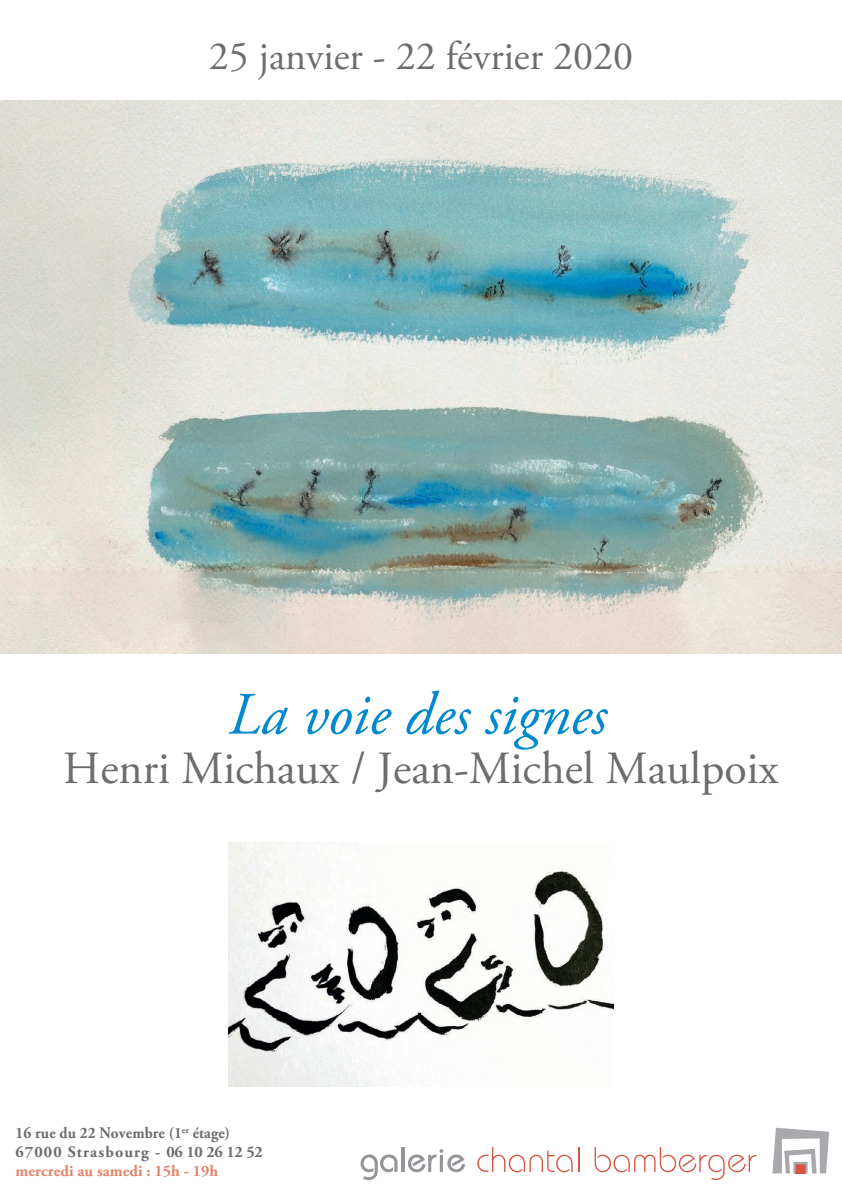
<style>
.page{position:relative;width:842px;height:1191px;background:#fff}
.page>*{position:absolute;margin:0;border:0;box-sizing:border-box;transform-origin:0 0}
.t1{font:italic 60px "Adobe Garamond Pro";color:#0089cf}
.t2{font:46px "Adobe Garamond Pro";color:#6c6d70}
.t3{font:40px "Adobe Garamond Pro";color:#6c6d70}
.t4{font:700 16px/19px "Adobe Garamond Pro";letter-spacing:.005em;color:#6c6d70;scale:.95 1}
.t5{font:700 16px "Adobe Garamond Pro";color:#e1846c}
</style>
<div class="page">
<svg style="left:772px;top:1127px;width:57px;height:46px"></svg>
<svg style="left:361px;top:1154px;width:36px;height:26px"></svg>
<hr style="left:401px;top:1147px;width:3px;height:24px;background:#939598">
<svg style="left:408px;top:1149px;width:57px;height:23px"></svg>
<svg style="left:477px;top:1147px;width:102px;height:25px"></svg>
<svg style="left:595px;top:1147px;width:162px;height:33px"></svg>
<img style="left:228px;top:842px;width:386px;height:244px">
<img style="left:0;top:100px;width:842px;height:554px">
<h3 class="t3" style="left:209px;top:32px;width:426px">25 janvier - 22 février 2020</h3>
<h1 class="t1" style="left:228px;top:678px;width:380px">La voie des signes</h1>
<h2 class="t2" style="left:63px;top:741px;width:717px">Henri Michaux / Jean-Michel Maulpoix</h2>
<p class="t4" style="left:16px;top:1124px;width:262px">16 rue du 22 Novembre (1<sup>er</sup> étage)<br>67000 Strasbourg - 06 10 26 12 52</p>
<p class="t5" style="left:16px;top:1161px;width:204px">mercredi au samedi : 15h - 19h</p>
</div>
